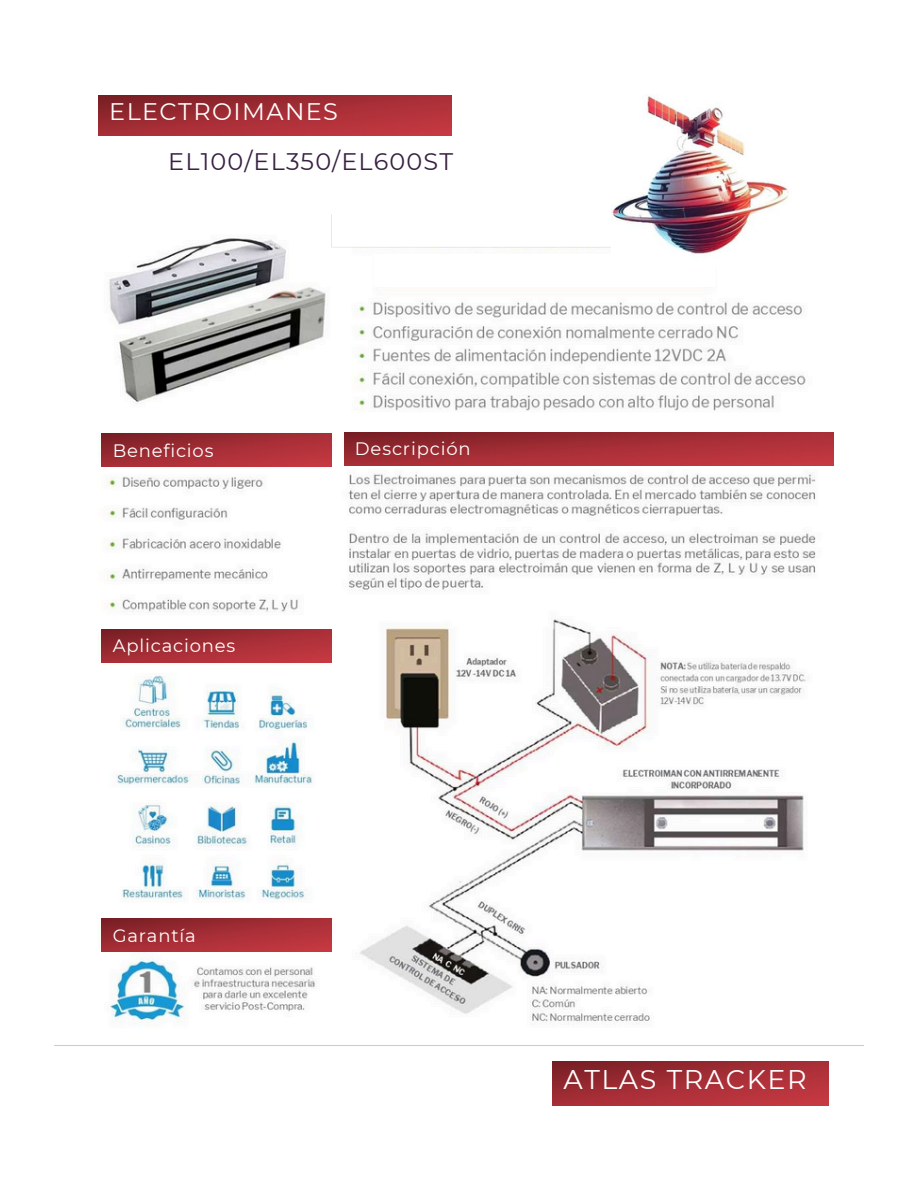
<style>
.page{position:relative;width:918px;height:1188px;background:#fff}
.page>*{position:absolute;margin:0;border:0;box-sizing:border-box;transform-origin:0 0}
.t1{font:27px "Montserrat";letter-spacing:.06em;color:#fff}
.t2{font:24px "Montserrat";letter-spacing:.05em;color:#382042}
.t3{font:24px "Montserrat";letter-spacing:.06em;color:#fff}
.t4{font:18px "Montserrat";letter-spacing:.045em;color:#fff}
</style>
<div class="page">
<img style="left:54px;top:215px;width:810px;height:891px">
<img style="left:98px;top:95px;width:354px;height:40px">
<img style="left:553px;top:1062px;width:275px;height:43px">
<img style="left:612px;top:94px;width:180px;height:173px">
<p class="t3" style="left:109px;top:97px;width:230px">ELECTROIMANES</p>
<p class="t2" style="left:168px;top:146px;width:286px">EL100/EL350/EL600ST</p>
<p class="t4" style="left:113px;top:439px;width:102px">Beneficios</p>
<p class="t4" style="left:113px;top:635px;width:124px">Aplicaciones</p>
<p class="t4" style="left:355px;top:438px;width:117px">Descripción</p>
<p class="t4" style="left:113px;top:924px;width:85px">Garantía</p>
<p class="t1" style="left:563px;top:1063px;width:245px">ATLAS TRACKER</p>
</div>
